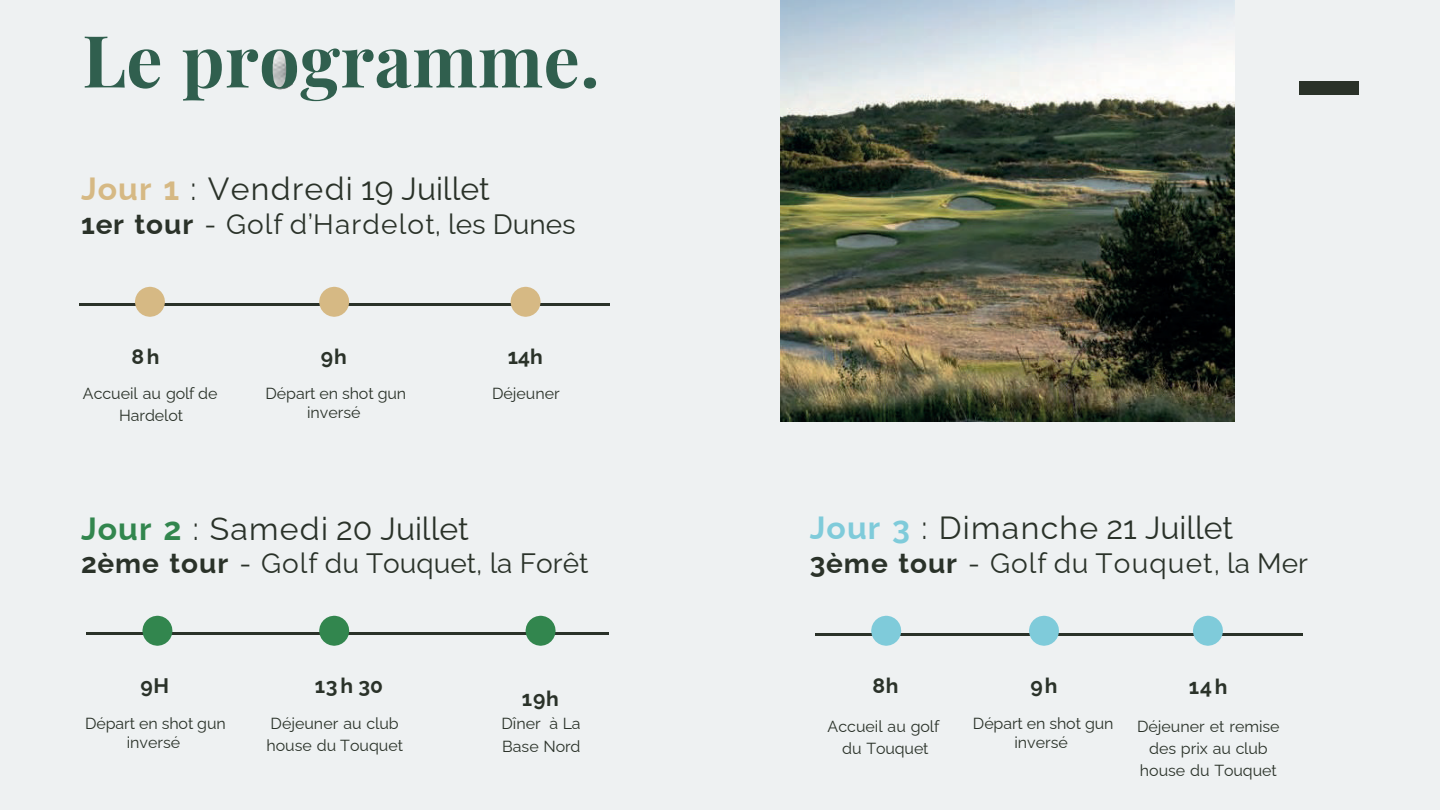
<style>
.page{position:relative;width:1440px;height:810px;background:#eef1f2}
.page>*{position:absolute;margin:0;border:0;box-sizing:border-box;transform-origin:0 0}
.t1{font:700 72px "Playfair Display";letter-spacing:.005em;color:#305f4e}
.t2{font:32px "Raleway";letter-spacing:.02em;color:#2a3229}
.t3{font:32px "Raleway";color:#2a3229}
.t4{font:28px "Raleway";letter-spacing:.03em;color:#2a3229}
.t5{font:28px "Raleway";color:#2a3229}
.t6{font:700 21px "Raleway";letter-spacing:.04em;color:#2a3229}
.t7{font:16px/22.1px "Raleway";color:#2a3229;text-align:center}
.s1{font-weight:700;color:#d6b984}
.s2{font-weight:700}
.s3{font-weight:700;color:#32864e}
.s4{font-weight:700;color:#7fcbda}
</style>
<div class="page">
<div style="left:1299px;top:81px;width:60px;height:13px;background:#2a3229"></div>
<img style="left:264px;top:51px;width:28px;height:39px">
<hr style="left:815px;top:633px;width:488px;height:3px;background:#2a3229">
<svg style="left:871px;top:616px;width:30px;height:30px"></svg>
<svg style="left:1029px;top:616px;width:30px;height:30px"></svg>
<svg style="left:1193px;top:616px;width:30px;height:30px"></svg>
<hr style="left:87px;top:632px;width:522px;height:3px;background:#2a3229">
<svg style="left:142px;top:616px;width:30px;height:30px"></svg>
<svg style="left:319px;top:616px;width:30px;height:30px"></svg>
<svg style="left:526px;top:616px;width:30px;height:30px"></svg>
<img style="left:780px;top:0;width:455px;height:422px">
<hr style="left:79px;top:303px;width:530px;height:3px;background:#2a3229">
<svg style="left:135px;top:287px;width:30px;height:30px"></svg>
<svg style="left:319px;top:287px;width:30px;height:30px"></svg>
<svg style="left:511px;top:287px;width:30px;height:30px"></svg>
<h1 class="t1" style="left:82px;top:4px;width:519px">Le programme.</h1>
<h2 class="t2" style="left:81px;top:164px;width:410px"><span class="s1">Jour 1</span> : Vendredi 19 Juillet</h2>
<h3 class="t4" style="left:81px;top:202px;width:496px"><span class="s2">1er tour</span> - Golf d’Hardelot, les Dunes</h3>
<h3 class="t6" style="left:131px;top:340px;width:30px">8h</h3>
<p class="t7" style="left:83px;top:380px;width:136px">Accueil au golf de<br>Hardelot</p>
<h3 class="t6" style="left:321px;top:340px;width:27px">9h</h3>
<p class="t7" style="left:266px;top:382px;width:142px;line-height:19.2px">Départ en shot gun inversé</p>
<h3 class="t6" style="left:508px;top:340px;width:37px">14h</h3>
<p class="t7" style="left:492px;top:381px;width:69px">Déjeuner</p>
<h2 class="t3" style="left:81px;top:503px;width:389px"><span class="s3">Jour 2</span> : Samedi 20 Juillet</h2>
<h3 class="t5" style="left:81px;top:541px;width:509px"><span class="s2">2ème tour</span> - Golf du Touquet, la Forêt</h3>
<h2 class="t2" style="left:810px;top:502px;width:425px"><span class="s4">Jour 3</span> : Dimanche 21 Juillet</h2>
<h3 class="t4" style="left:810px;top:541px;width:500px"><span class="s2">3ème tour</span> - Golf du Touquet, la Mer</h3>
<h3 class="t6" style="left:315px;top:669px;width:70px">13h 30</h3>
<p class="t7" style="left:266px;top:711px;width:138px;text-align:left">Déjeuner au club house du Touquet</p>
<h3 class="t6" style="left:873px;top:669px;width:27px">8h</h3>
<p class="t7" style="left:828px;top:714px;width:113px">Accueil au golf du Touquet</p>
<h3 class="t6" style="left:1031px;top:669px;width:28px">9h</h3>
<h3 class="t6" style="left:1189px;top:670px;width:40px">14h</h3>
<p class="t7" style="left:1137px;top:713px;width:144px">Déjeuner et remise des prix au club house du Touquet</p>
<h3 class="t6" style="left:140px;top:669px;width:30px">9H</h3>
<h3 class="t6" style="left:522px;top:681px;width:39px">19h</h3>
<p class="t7" style="left:501px;top:710px;width:81px;line-height:23px;text-align:left">Dîner à La<br>Base Nord</p>
<p class="t7" style="left:85px;top:712px;width:142px;line-height:19.2px">Départ en shot gun inversé</p>
<p class="t7" style="left:973px;top:712px;width:142px;line-height:19.2px">Départ en shot gun inversé</p>
</div>
